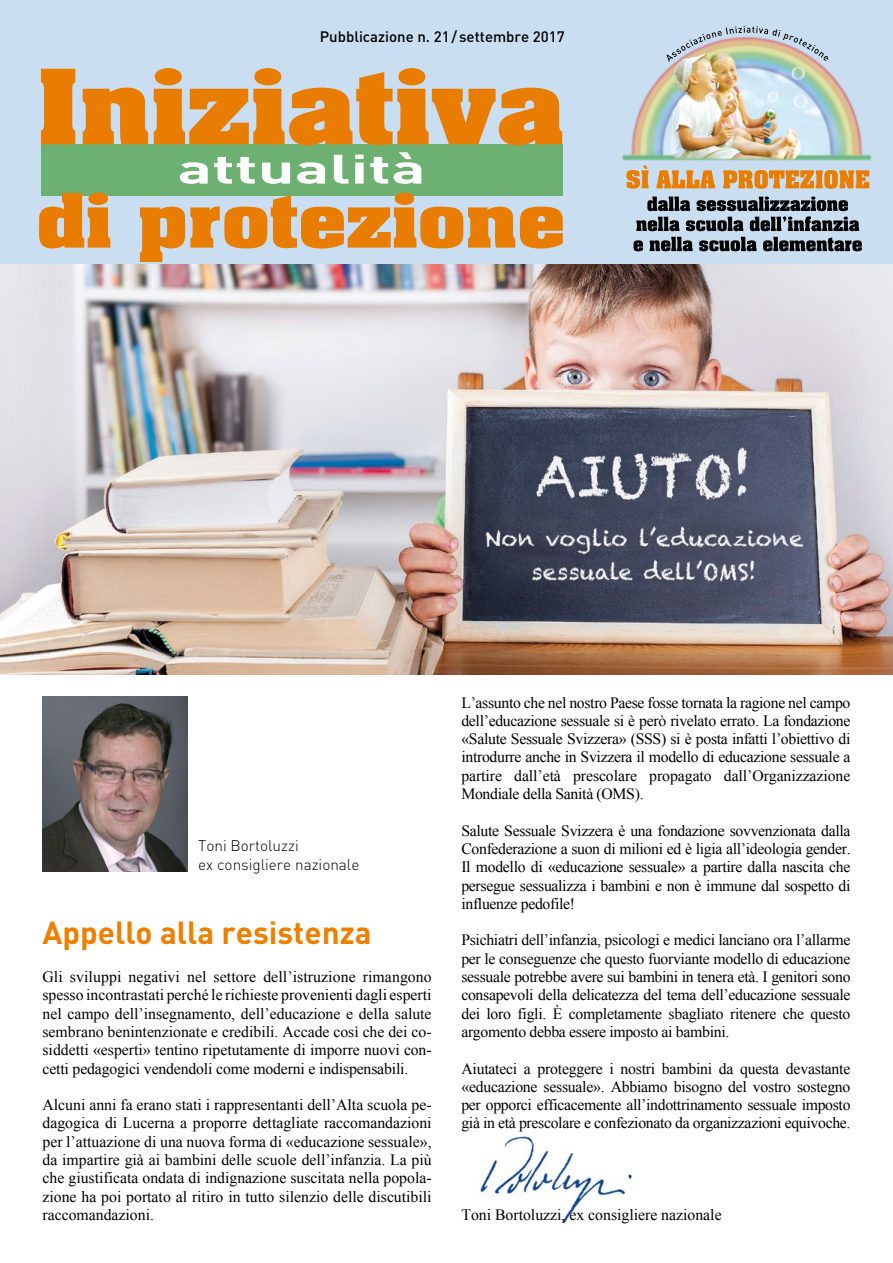
<style>
.page{position:relative;width:893px;height:1263px;background:#fff}
.page>*{position:absolute;margin:0;border:0;box-sizing:border-box;transform-origin:0 0}
.t1{font:700 31.5px "DIN";color:#ee7f00}
.t2{font:15.75px/18.3px "Times New Roman";letter-spacing:-.015em;color:#000;text-align:justify}
.t3{font:300 15.3px/19.5px "DIN";color:#000}
.t4{font:500 15px "DIN";color:#000}
</style>
<div class="page">
<img style="left:480px;top:1136px;width:152px;height:89px">
<hr style="left:0;top:944px;width:1px;height:249px;background:#c9def1">
<img style="left:0;top:264px;width:893px;height:410px">
<img style="left:43px;top:696px;width:144px;height:176px">
<div style="left:0;top:0;width:893px;height:264px;background:#c9def1"></div>
<div style="left:41px;top:144px;width:521px;height:51px;background:#6cb171"></div>
<svg style="left:180px;top:152px;width:241px;height:32px"></svg>
<svg style="left:39px;top:192px;width:524px;height:70px"></svg>
<svg style="left:41px;top:68px;width:521px;height:77px"></svg>
<img style="left:622px;top:55px;width:250px;height:122px">
<svg style="left:633px;top:237px;width:229px;height:14px"></svg>
<svg style="left:636px;top:196px;width:223px;height:35px"></svg>
<svg style="left:626px;top:165px;width:243px;height:24px"></svg>
<svg style="left:667px;top:26px;width:161px;height:36px"></svg>
<p class="t4" style="left:320px;top:27px;width:246px">Pubblicazione n. 21/ settembre 2017</p>
<p class="t3" style="left:198px;top:835px;width:163px">Toni Bortoluzzi<br>ex consigliere nazionale</p>
<h1 class="t1" style="left:43px;top:912px;width:331px">Appello alla resistenza</h1>
<p class="t2" style="left:43px;top:967px;width:391px">Gli sviluppi negativi nel settore dell’istruzione rimangono spesso incontrastati perché le richieste provenienti dagli esperti nel campo dell’insegnamento, dell’educazione e della salute sembrano benintenzionate e credibili. Accade così che dei co&shy;siddetti «esperti» tentino ripetutamente di imporre nuovi con&shy;cetti pedagogici vendendoli come moderni e indispensabili.</p>
<p class="t2" style="left:43px;top:1095px;width:391px">Alcuni anni fa erano stati i rappresentanti dell’Alta scuola pe&shy;dagogica di Lucerna a proporre dettagliate raccomandazioni per l’attuazione di una nuova forma di «educazione sessuale», da impartire già ai bambini delle scuole dell’infanzia. La più che giustificata ondata di indignazione suscitata nella popola&shy;zione ha poi portato al ritiro in tutto silenzio delle discutibili raccomandazioni.</p>
<p class="t2" style="left:461px;top:693px;width:391px">L’assunto che nel nostro Paese fosse tornata la ragione nel campo dell’educazione sessuale si è però rivelato errato. La fondazione «Salute Sessuale Svizzera» (SSS) si è posta infatti l’obiettivo di introdurre anche in Svizzera il modello di educazione sessuale a partire dall’età prescolare propagato dall’Organizzazione Mondiale della Sanità (OMS).</p>
<p class="t2" style="left:461px;top:821px;width:391px">Salute Sessuale Svizzera è una fondazione sovvenzionata dalla Confederazione a suon di milioni ed è ligia all’ideologia gender.<br>Il modello di «educazione sessuale» a partire dalla nascita che persegue sessualizza i bambini e non è immune dal sospetto di influenze pedofile!</p>
<p class="t2" style="left:461px;top:931px;width:391px">Psichiatri dell’infanzia, psicologi e medici lanciano ora l’allarme per le conseguenze che questo fuorviante modello di educazione sessuale potrebbe avere sui bambini in tenera età. I genitori sono consapevoli della delicatezza del tema dell’educazione sessuale dei loro figli. È completamente sbagliato ritenere che questo argomento debba essere imposto ai bambini.</p>
<p class="t2" style="left:461px;top:1059px;width:391px">Aiutateci a proteggere i nostri bambini da questa devastante «educazione sessuale». Abbiamo bisogno del vostro sostegno per opporci efficacemente all’indottrinamento sessuale imposto già in età prescolare e confezionato da organizzazioni equivoche.</p>
<p class="t2" style="left:461px;top:1205px;width:262px">Toni Bortoluzzi, ex consigliere nazionale</p>
</div>
